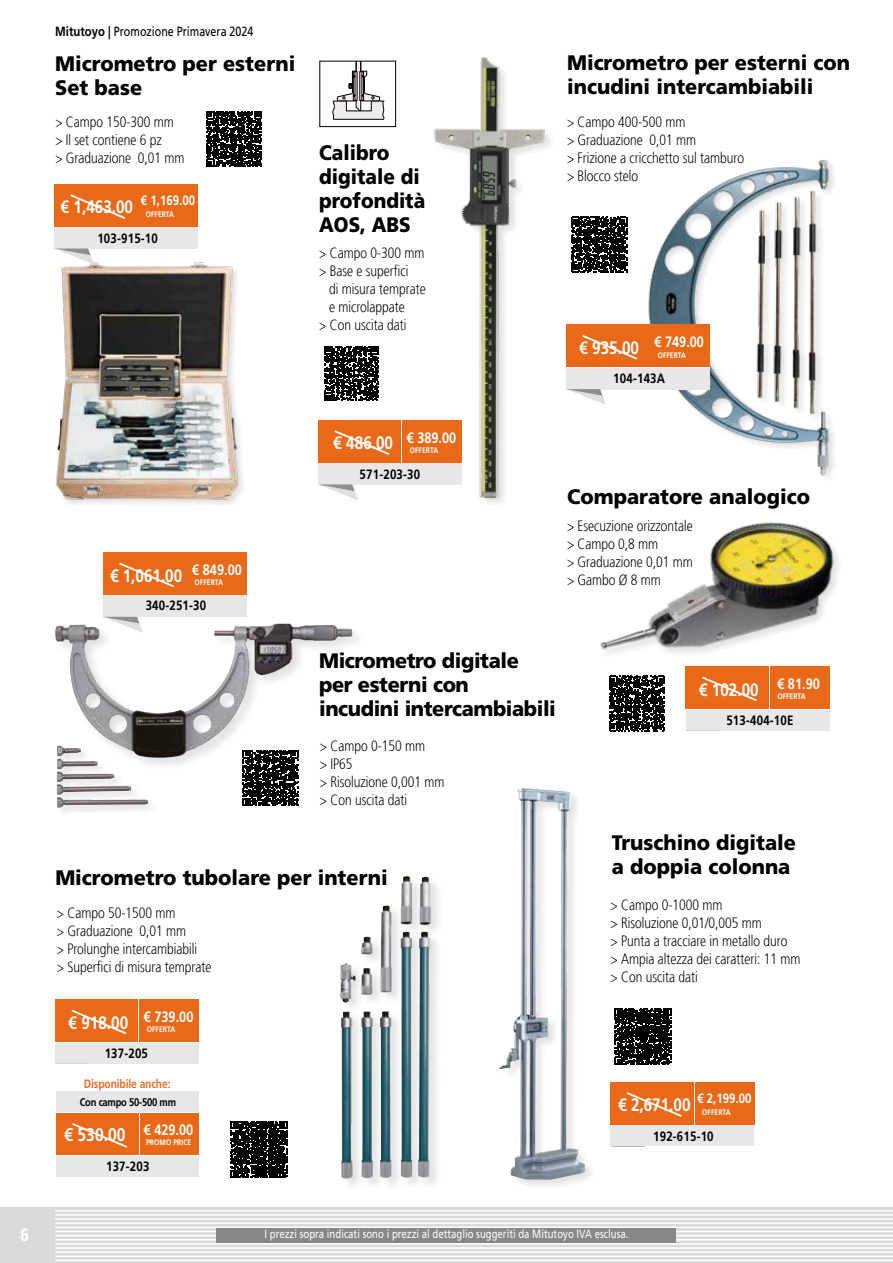
<style>
.page{position:relative;width:893px;height:1263px;background:#fff}
.page>*{position:absolute;margin:0;border:0;box-sizing:border-box;transform-origin:0 0}
.t1{font:900 21px/24px "Mitutoyo Frutiger";color:#000}
.t2{font:900 21px/24px "Mitutoyo Frutiger";letter-spacing:-.02em;color:#000}
.t3{font:900 21px/24px "Mitutoyo Frutiger";color:#000;scale:.95 1}
.t4{font:700 18.45px "Mitutoyo Frutiger";color:#fff}
.t5{font:700 18px "Mitutoyo Frutiger";color:#fff}
.t6{font:300 15px/18px "Mitutoyo Frutiger";color:#000}
.t7{font:700 15px "Mitutoyo Frutiger";color:#fff}
.t8{font:700 13.5px "Mitutoyo Frutiger";letter-spacing:.015em;color:#000}
.t9{font:700 13.5px "Mitutoyo Frutiger";color:#fff}
.t10{font:13.35px "Mitutoyo Frutiger";color:#000}
.t11{font:700 12.15px "Mitutoyo Frutiger";letter-spacing:-.01em;color:#ed702a}
.t12{font:12px "Mitutoyo Frutiger";color:#fff}
.t13{font:700 11.1px "Mitutoyo Frutiger";letter-spacing:-.02em;color:#000}
.t14{font:700 7.95px "Mitutoyo Frutiger";letter-spacing:.01em;color:#fff}
.s1{font-weight:700}
</style>
<div class="page">
<div style="left:0;top:1208px;width:55px;height:55px;background:#dadad9"></div>
<div style="left:55px;top:1208px;width:838px;height:55px;background:#dadad9"></div>
<hr style="left:55px;top:1210px;width:838px;height:1px;background:#fff">
<hr style="left:55px;top:1214px;width:838px;height:2px;background:#fff">
<hr style="left:55px;top:1218px;width:838px;height:2px;background:#fff">
<hr style="left:55px;top:1222px;width:838px;height:2px;background:#fff">
<hr style="left:55px;top:1226px;width:838px;height:2px;background:#fff">
<hr style="left:55px;top:1231px;width:838px;height:1px;background:#fff">
<hr style="left:55px;top:1235px;width:838px;height:1px;background:#fff">
<hr style="left:55px;top:1239px;width:838px;height:1px;background:#fff">
<hr style="left:55px;top:1243px;width:838px;height:1px;background:#fff">
<hr style="left:55px;top:1247px;width:838px;height:2px;background:#fff">
<hr style="left:55px;top:1251px;width:838px;height:2px;background:#fff">
<hr style="left:55px;top:1255px;width:838px;height:2px;background:#fff">
<hr style="left:55px;top:1260px;width:838px;height:1px;background:#fff">
<div style="left:217px;top:1228px;width:459px;height:14px;background:#878786"></div>
<div style="left:320px;top:61px;width:76px;height:66px;border:1px solid #000"></div>
<svg style="left:333px;top:61px;width:51px;height:58px"></svg>
<img style="left:55px;top:262px;width:188px;height:242px">
<img style="left:417px;top:57px;width:134px;height:446px">
<img style="left:640px;top:160px;width:193px;height:300px">
<div style="left:339px;top:874px;width:106px;height:317px;background:#000;opacity:.12"></div>
<img style="left:380px;top:876px;width:51px;height:302px">
<div style="left:498px;top:787px;width:98px;height:404px;background:#000;opacity:.12"></div>
<img style="left:498px;top:788px;width:87px;height:391px">
<div style="left:53px;top:621px;width:313px;height:164px;background:#000;opacity:.12"></div>
<img style="left:55px;top:623px;width:297px;height:135px">
<div style="left:247px;top:719px;width:163px;height:82px;background:#fff"></div>
<div style="left:55px;top:744px;width:104px;height:74px;background:#000;opacity:.12"></div>
<img style="left:57px;top:745px;width:91px;height:63px">
<div style="left:103px;top:552px;width:143px;height:44px;background:#e96919"></div>
<div style="left:103px;top:596px;width:143px;height:21px;background:#e8e7e7"></div>
<svg style="left:103px;top:617px;width:40px;height:16px"></svg>
<svg style="left:119px;top:562px;width:55px;height:26px"></svg>
<img style="left:600px;top:460px;width:238px;height:272px">
<div style="left:54px;top:184px;width:144px;height:44px;background:#e96919"></div>
<div style="left:54px;top:228px;width:144px;height:21px;background:#e8e7e7"></div>
<svg style="left:55px;top:249px;width:39px;height:15px"></svg>
<svg style="left:70px;top:194px;width:56px;height:25px"></svg>
<div style="left:318px;top:420px;width:144px;height:43px;background:linear-gradient(to bottom,#e96919,#e96919)"></div>
<div style="left:318px;top:420px;width:83px;height:42px;background:#e96919"></div>
<div style="left:403px;top:420px;width:59px;height:42px;background:#e96919"></div>
<div style="left:318px;top:463px;width:144px;height:21px;background:#e8e7e7"></div>
<svg style="left:318px;top:484px;width:40px;height:16px"></svg>
<svg style="left:334px;top:430px;width:56px;height:25px"></svg>
<div style="left:566px;top:325px;width:143px;height:43px;background:#e96919"></div>
<div style="left:566px;top:368px;width:143px;height:21px;background:#e8e7e7"></div>
<svg style="left:566px;top:389px;width:40px;height:16px"></svg>
<svg style="left:582px;top:335px;width:56px;height:25px"></svg>
<div style="left:686px;top:666px;width:143px;height:44px;background:linear-gradient(to right,#e96919,#e96919)"></div>
<div style="left:686px;top:666px;width:83px;height:42px;background:#e96919"></div>
<div style="left:770px;top:666px;width:59px;height:42px;background:#e96919"></div>
<div style="left:686px;top:710px;width:143px;height:21px;background:#e8e7e7"></div>
<svg style="left:702px;top:676px;width:55px;height:26px"></svg>
<div style="left:611px;top:1082px;width:83px;height:42px;background:#e96919"></div>
<div style="left:695px;top:1082px;width:59px;height:42px;background:#e96919"></div>
<div style="left:611px;top:1125px;width:143px;height:21px;background:#e8e7e7"></div>
<svg style="left:626px;top:1092px;width:56px;height:25px"></svg>
<div style="left:55px;top:999px;width:144px;height:44px;background:linear-gradient(to right,#e96919,#e96919)"></div>
<div style="left:55px;top:999px;width:83px;height:42px;background:#e96919"></div>
<div style="left:140px;top:999px;width:59px;height:42px;background:#e96919"></div>
<div style="left:55px;top:1043px;width:144px;height:21px;background:#e8e7e7"></div>
<svg style="left:71px;top:1009px;width:56px;height:26px"></svg>
<div style="left:56px;top:1113px;width:142px;height:43px;background:linear-gradient(to bottom,#e96919,#e96919)"></div>
<div style="left:56px;top:1113px;width:82px;height:42px;background:#e96919"></div>
<div style="left:140px;top:1113px;width:58px;height:42px;background:#e96919"></div>
<div style="left:56px;top:1156px;width:142px;height:21px;background:#e8e7e7"></div>
<div style="left:56px;top:1091px;width:142px;height:21px;background:#e8e7e7"></div>
<svg style="left:72px;top:1123px;width:56px;height:25px"></svg>
<svg style="left:206px;top:111px;width:56px;height:56px"></svg>
<svg style="left:324px;top:346px;width:55px;height:55px"></svg>
<svg style="left:572px;top:217px;width:55px;height:55px"></svg>
<svg style="left:609px;top:676px;width:56px;height:55px"></svg>
<svg style="left:615px;top:1008px;width:56px;height:56px;background:#1d1d1d"></svg>
<svg style="left:231px;top:1121px;width:56px;height:57px;background:#1b1b1b"></svg>
<svg style="left:243px;top:750px;width:55px;height:56px"></svg>
<p class="t10" style="left:55px;top:23px;width:200px"><span class="s1">Mitutoyo |</span> Promozione Primavera 2024</p>
<h1 class="t1" style="left:55px;top:52px;width:242px">Micrometro per esterni<br>Set base</h1>
<p class="t6" style="left:55px;top:113px;width:131px">&gt; Campo 150-300 mm &gt; Il set contiene 6 pz<br>&gt; Graduazione 0,01 mm</p>
<p class="t5" style="left:61px;top:196px;width:74px">€ 1,463.00</p>
<p class="t9" style="left:141px;top:193px;width:56px">€ 1,169.00</p>
<p class="t14" style="left:146px;top:210px;width:30px">OFFERTA</p>
<p class="t8" style="left:97px;top:231px;width:62px">103-915-10</p>
<p class="t5" style="left:110px;top:565px;width:73px">€ 1,061.00</p>
<p class="t7" style="left:192px;top:561px;width:51px">€ 849.00</p>
<p class="t14" style="left:195px;top:578px;width:30px">OFFERTA</p>
<p class="t8" style="left:146px;top:598px;width:62px">340-251-30</p>
<h1 class="t3" style="left:319px;top:140px;width:113px">Calibro digitale di profondità<br>AOS, ABS</h1>
<p class="t6" style="left:319px;top:244px;width:107px">&gt; Campo 0-300 mm &gt; Base e superfici</p>
<p class="t6" style="left:329px;top:280px;width:98px">di misura temprate</p>
<p class="t6" style="left:329px;top:298px;width:77px">e microlappate</p>
<p class="t6" style="left:319px;top:316px;width:89px">&gt; Con uscita dati</p>
<p class="t5" style="left:334px;top:432px;width:61px">€ 486.00</p>
<p class="t7" style="left:407px;top:428px;width:51px">€ 389.00</p>
<p class="t14" style="left:410px;top:445px;width:30px">OFFERTA</p>
<p class="t8" style="left:360px;top:466px;width:62px">571-203-30</p>
<h1 class="t1" style="left:567px;top:51px;width:284px">Micrometro per esterni con incudini intercambiabili</h1>
<p class="t6" style="left:567px;top:113px;width:178px">&gt; Campo 400-500 mm<br>&gt; Graduazione 0,01 mm<br>&gt; Frizione a cricchetto sul tamburo &gt; Blocco stelo</p>
<p class="t5" style="left:579px;top:337px;width:61px">€ 935.00</p>
<p class="t7" style="left:654px;top:333px;width:51px">€ 749.00</p>
<p class="t14" style="left:658px;top:350px;width:30px">OFFERTA</p>
<p class="t8" style="left:613px;top:370px;width:53px">104-143A</p>
<h1 class="t1" style="left:567px;top:484px;width:245px">Comparatore analogico</h1>
<p class="t6" style="left:567px;top:516px;width:127px">&gt; Esecuzione orizzontale &gt; Campo 0,8 mm<br>&gt; Graduazione 0,01 mm &gt; Gambo Ø 8 mm</p>
<h1 class="t2" style="left:319px;top:649px;width:238px">Micrometro digitale per esterni con<br>incudini intercambiabili</h1>
<p class="t6" style="left:320px;top:737px;width:126px">&gt; Campo 0-150 mm<br>&gt; IP65<br>&gt; Risoluzione 0,001 mm &gt; Con uscita dati</p>
<p class="t5" style="left:699px;top:678px;width:61px">€ 102.00</p>
<p class="t7" style="left:777px;top:675px;width:44px">€ 81.90</p>
<p class="t14" style="left:777px;top:692px;width:30px">OFFERTA</p>
<p class="t8" style="left:726px;top:712px;width:69px">513-404-10E</p>
<h1 class="t1" style="left:612px;top:830px;width:186px">Truschino digitale a doppia colonna</h1>
<h1 class="t1" style="left:55px;top:865px;width:334px">Micrometro tubolare per interni</h1>
<p class="t6" style="left:57px;top:904px;width:156px">&gt; Campo 50-1500 mm<br>&gt; Graduazione 0,01 mm<br>&gt; Prolunghe intercambiabili<br>&gt; Superfici di misura temprate</p>
<p class="t6" style="left:611px;top:896px;width:191px">&gt; Campo 0-1000 mm<br>&gt; Risoluzione 0,01/0,005 mm<br>&gt; Punta a tracciare in metallo duro<br>&gt; Ampia altezza dei caratteri: 11 mm &gt; Con uscita dati</p>
<p class="t5" style="left:69px;top:1011px;width:61px">€ 918.00</p>
<p class="t7" style="left:144px;top:1008px;width:51px">€ 739.00</p>
<p class="t14" style="left:147px;top:1025px;width:30px">OFFERTA</p>
<p class="t8" style="left:105px;top:1045px;width:45px">137-205</p>
<p class="t11" style="left:84px;top:1077px;width:88px">Disponibile anche:</p>
<p class="t13" style="left:80px;top:1096px;width:98px">Con campo 50-500 mm</p>
<p class="t4" style="left:64px;top:1124px;width:63px">€ 530.00</p>
<p class="t14" style="left:146px;top:1138px;width:47px">PROMO PRICE</p>
<p class="t7" style="left:144px;top:1121px;width:51px">€ 429.00</p>
<p class="t8" style="left:106px;top:1158px;width:45px">137-203</p>
<p class="t9" style="left:698px;top:1091px;width:55px">€ 2,199.00</p>
<p class="t5" style="left:618px;top:1094px;width:74px">€ 2,671.00</p>
<p class="t14" style="left:702px;top:1107px;width:30px">OFFERTA</p>
<p class="t8" style="left:653px;top:1128px;width:62px">192-615-10</p>
<p class="t5" style="left:21px;top:1224px;width:10px">6</p>
<p class="t12" style="left:265px;top:1227px;width:365px">I prezzi sopra indicati sono i prezzi al dettaglio suggeriti da Mitutoyo IVA esclusa.</p>
</div>
